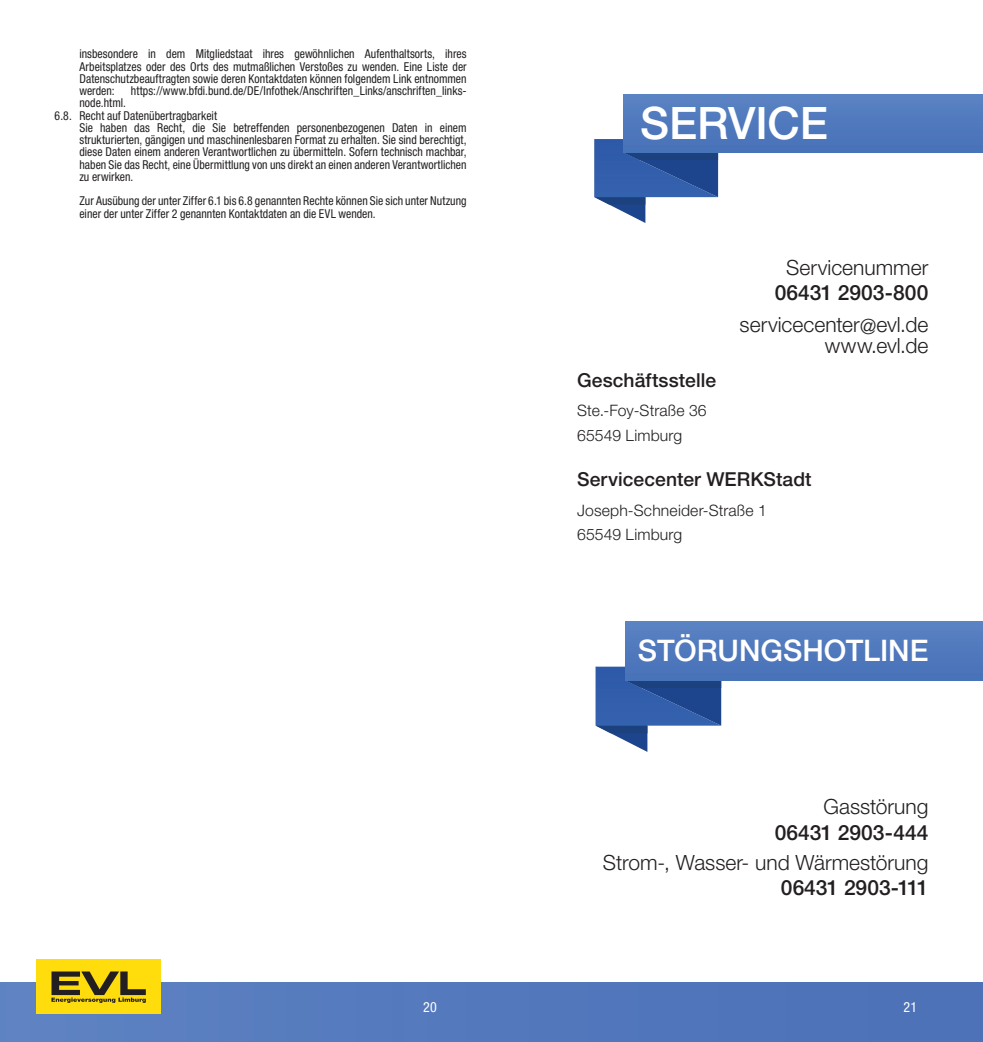
<style>
.page{position:relative;width:983px;height:1042px;background:#fff}
.page>*{position:absolute;margin:0;border:0;box-sizing:border-box;transform-origin:0 0}
.t1{font:500 44.8px "Helvetica Neue LT Std";letter-spacing:-.005em;color:#fff}
.t2{font:500 29.75px "Helvetica Neue LT Std";letter-spacing:-.005em;color:#fff}
.t3{font:300 21px/21px "Helvetica Neue LT Std";color:#231f20;text-align:right}
.t4{font:500 21px "Helvetica Neue LT Std";letter-spacing:-.005em;color:#231f20}
.t5{font:500 19.25px "Helvetica Neue LT Std";letter-spacing:.005em;color:#231f20}
.t6{font:300 15.75px/25.2px "Helvetica Neue LT Std";letter-spacing:.01em;color:#231f20}
.t7{font:condensed 14px "Helvetica Neue LT Std";color:#fff}
.t8{font:condensed 12.25px/12.2px "Helvetica Neue LT Std";color:#231f20;text-align:justify;scale:.96 1}
</style>
<div class="page">
<div style="left:0;top:982px;width:982px;height:60px;background:#5378bc"></div>
<div style="left:36px;top:959px;width:124px;height:54px;background:#ffdc0b"></div>
<svg style="left:51px;top:971px;width:95px;height:32px"></svg>
<svg style="left:595px;top:666px;width:126px;height:86px"></svg>
<div style="left:625px;top:621px;width:357px;height:59px;background:#5079bd"></div>
<svg style="left:594px;top:139px;width:124px;height:84px"></svg>
<div style="left:623px;top:94px;width:359px;height:58px;background:#5079bd"></div>
<p class="t8" style="left:79px;top:48px;width:405px">insbesondere in dem Mitgliedstaat ihres gewöhnlichen Aufenthaltsorts, ihres Arbeitsplatzes oder des Orts des mutmaßlichen Verstoßes zu wenden. Eine Liste der Datenschutzbeauftragten sowie deren Kontaktdaten können folgendem Link entnommen werden:</p>
<p class="t8" style="left:131px;top:85px;width:351px">https://www.bfdi.bund.de/DE/Infothek/Anschriften_Links/anschriften_links-</p>
<p class="t8" style="left:79px;top:97px;width:50px">node.html.</p>
<p class="t8" style="left:55px;top:109px;width:171px">6.8. Recht auf Datenübertragbarkeit</p>
<p class="t8" style="left:79px;top:121px;width:405px">Sie haben das Recht, die Sie betreffenden personenbezogenen Daten in einem</p>
<p class="t8" style="left:79px;top:134px;width:405px">strukturierten, gängigen und maschinenlesbaren Format zu erhalten. Sie sind berechtigt,</p>
<p class="t8" style="left:79px;top:146px;width:405px">diese Daten einem anderen Verantwortlichen zu übermitteln. Sofern technisch machbar,</p>
<p class="t8" style="left:79px;top:158px;width:405px">haben Sie das Recht, eine Übermittlung von uns direkt an einen anderen Verantwortlichen</p>
<p class="t8" style="left:79px;top:170px;width:58px">zu erwirken.</p>
<p class="t8" style="left:79px;top:195px;width:405px">Zur Ausübung der unter Ziffer 6.1 bis 6.8 genannten Rechte können Sie sich unter Nutzung einer der unter Ziffer 2 genannten Kontaktdaten an die EVL wenden.</p>
<h1 class="t1" style="left:640px;top:96px;width:189px">SERVICE</h1>
<h3 class="t3" style="left:786px;top:256px;width:143px">Servicenummer</h3>
<h3 class="t4" style="left:774px;top:280px;width:155px">06431 2903-800</h3>
<h3 class="t3" style="left:739px;top:313px;width:190px">servicecenter@evl.de www.evl.de</h3>
<h3 class="t5" style="left:577px;top:369px;width:140px">Geschäftsstelle</h3>
<p class="t6" style="left:577px;top:397px;width:131px">Ste.-Foy-Straße 36<br>65549 Limburg</p>
<h3 class="t5" style="left:577px;top:468px;width:236px">Servicecenter WERKStadt</h3>
<p class="t6" style="left:577px;top:497px;width:191px;line-height:24.5px">Joseph-Schneider-Straße 1<br>65549 Limburg</p>
<h2 class="t2" style="left:637px;top:633px;width:292px">STÖRUNGSHOTLINE</h2>
<h3 class="t3" style="left:823px;top:796px;width:106px">Gasstörung</h3>
<h3 class="t4" style="left:774px;top:819px;width:155px">06431 2903-444</h3>
<h3 class="t3" style="left:602px;top:851px;width:327px">Strom-, Wasser- und Wärmestörung</h3>
<h3 class="t4" style="left:780px;top:875px;width:149px">06431 2903-111</h3>
<p class="t7" style="left:423px;top:999px;width:15px">20</p>
<p class="t7" style="left:903px;top:999px;width:15px">21</p>
</div>
